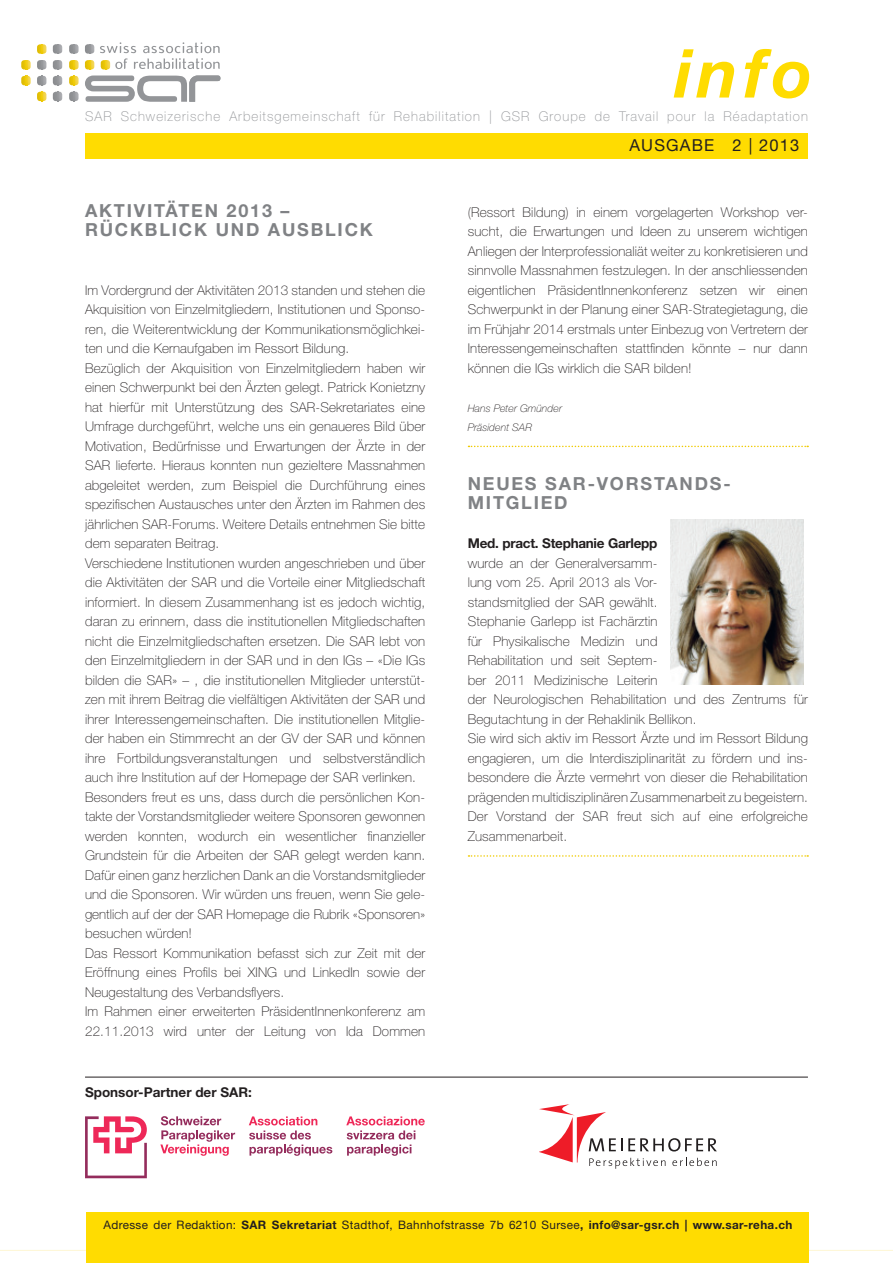
<style>
.page{position:relative;width:893px;height:1263px;background:#fff}
.page>*{position:absolute;margin:0;border:0;box-sizing:border-box;transform-origin:0 0}
.t1{font:italic 700 67.5px "Helvetica Neue LT Std";color:#ffdc01}
.t2{font:700 18px/19.5px "Helvetica Neue LT Std";letter-spacing:.1em;color:#808285}
.t3{font:16.5px "Helvetica Neue LT Std";letter-spacing:.07em;color:#231f20}
.t4{font:100 13.5px/19.5px "Helvetica Neue LT Std";letter-spacing:.01em;color:#231f20}
.t5{font:100 13.5px "Helvetica Neue LT Std";letter-spacing:.08em;color:#939598}
.t6{font:700 13.5px "Helvetica Neue LT Std";letter-spacing:-.02em;color:#231f20}
.t7{font:700 13.5px "Helvetica Neue LT Std";color:#231f20}
.t8{font:11.7px "Helvetica Neue LT Std";letter-spacing:.03em;color:#231f20}
.t9{font:italic 100 10.5px/19.5px "Helvetica Neue LT Std";letter-spacing:.01em;color:#231f20}
.s1{font-weight:700}
</style>
<div class="page">
<hr style="left:0;top:1250px;width:893px;height:1px;background:#fef7d4">
<div style="left:85px;top:133px;width:723px;height:25px;background:#ffdc01"></div>
<svg style="left:85px;top:76px;width:135px;height:26px"></svg>
<svg style="left:69px;top:60px;width:10px;height:10px"></svg>
<svg style="left:69px;top:76px;width:10px;height:9px"></svg>
<svg style="left:69px;top:92px;width:10px;height:9px"></svg>
<svg style="left:21px;top:76px;width:10px;height:9px"></svg>
<svg style="left:100px;top:42px;width:120px;height:28px"></svg>
<svg style="left:53px;top:60px;width:9px;height:10px"></svg>
<svg style="left:53px;top:76px;width:9px;height:9px"></svg>
<svg style="left:53px;top:92px;width:9px;height:9px"></svg>
<svg style="left:85px;top:60px;width:9px;height:10px"></svg>
<svg style="left:37px;top:60px;width:9px;height:10px"></svg>
<svg style="left:37px;top:76px;width:9px;height:9px"></svg>
<svg style="left:37px;top:92px;width:9px;height:9px"></svg>
<svg style="left:69px;top:44px;width:10px;height:10px"></svg>
<svg style="left:53px;top:44px;width:9px;height:10px"></svg>
<svg style="left:85px;top:44px;width:9px;height:10px"></svg>
<svg style="left:21px;top:60px;width:10px;height:10px"></svg>
<svg style="left:37px;top:44px;width:9px;height:10px"></svg>
<div style="left:86px;top:1212px;width:723px;height:51px;background:#ffdc01"></div>
<svg style="left:468px;top:446px;width:340px;height:1px"></svg>
<svg style="left:468px;top:855px;width:340px;height:2px"></svg>
<svg style="left:85px;top:1116px;width:62px;height:62px"></svg>
<svg style="left:160px;top:1116px;width:75px;height:40px"></svg>
<svg style="left:249px;top:1116px;width:83px;height:40px"></svg>
<svg style="left:346px;top:1116px;width:79px;height:40px"></svg>
<svg style="left:539px;top:1104px;width:178px;height:65px"></svg>
<hr style="left:85px;top:1077px;width:723px;height:1px;background:#231f20">
<img style="left:670px;top:520px;width:133px;height:165px">
<h1 class="t1" style="left:674px;top:32px;width:139px">info</h1>
<p class="t5" style="left:85px;top:108px;width:724px">SAR Schweizerische Arbeitsgemeinschaft für Rehabilitation | GSR Groupe de Travail pour la Réadaptation</p>
<h2 class="t2" style="left:85px;top:200px;width:289px">AKTIVITÄTEN 2013 –<br>RÜCKBLICK UND AUSBLICK</h2>
<p class="t4" style="left:85px;top:280px;width:342px">Im Vordergrund der Aktivitäten 2013 standen und stehen die Akquisition von Einzelmitgliedern, Institutionen und Sponso&shy;ren, die Weiterentwicklung der Kommunikationsmöglichkei&shy;ten und die Kernaufgaben im Ressort Bildung.<br>Bezüglich der Akquisition von Einzelmitgliedern haben wir einen Schwerpunkt bei den Ärzten gelegt. Patrick Konietzny hat hierfür mit Unterstützung des SAR-Sekretariates eine Umfrage durchgeführt, welche uns ein genaueres Bild über Motivation, Bedürfnisse und Erwartungen der Ärzte in der SAR lieferte. Hieraus konnten nun gezieltere Massnahmen abgeleitet werden, zum Beispiel die Durchführung eines spezifischen Austausches unter den Ärzten im Rahmen des jährlichen SAR-Forums. Weitere Details entnehmen Sie bitte dem separaten Beitrag.<br>Verschiedene Institutionen wurden angeschrieben und über die Aktivitäten der SAR und die Vorteile einer Mitgliedschaft informiert. In diesem Zusammenhang ist es jedoch wichtig, daran zu erinnern, dass die institutionellen Mitgliedschaften nicht die Einzelmitgliedschaften ersetzen. Die SAR lebt von den Einzelmitgliedern in der SAR und in den IGs – «Die IGs bilden die SAR» – , die institutionellen Mitglieder unterstüt&shy;zen mit ihrem Beitrag die vielfältigen Aktivitäten der SAR und ihrer Interessengemeinschaften. Die institutionellen Mitglie&shy;der haben ein Stimmrecht an der GV der SAR und können ihre Fortbildungsveranstaltungen und selbstverständlich auch ihre Institution auf der Homepage der SAR verlinken.<br>Besonders freut es uns, dass durch die persönlichen Kon&shy;takte der Vorstandsmitglieder weitere Sponsoren gewonnen werden konnten, wodurch ein wesentlicher finanzieller Grundstein für die Arbeiten der SAR gelegt werden kann.<br>Dafür einen ganz herzlichen Dank an die Vorstandsmit glieder und die Sponsoren. Wir würden uns freuen, wenn Sie gele&shy;gentlich auf der der SAR Homepage die Rubrik «Sponsoren» besuchen würden!<br>Das Ressort Kommunikation befasst sich zur Zeit mit der Eröffnung eines Profils bei XING und LinkedIn sowie der Neugestaltung des Verbandsflyers.<br>Im Rahmen einer erweiterten PräsidentInnenkonferenz am 22.11.2013 wird unter der Leitung von Ida Dommen</p>
<p class="t7" style="left:85px;top:1083px;width:168px">Sponsor-Partner der SAR:</p>
<p class="t3" style="left:629px;top:135px;width:171px">AUSGABE 2 | 2013</p>
<p class="t4" style="left:468px;top:202px;width:342px;text-align:justify">(Ressort Bildung) in einem vorgelagerten Workshop ver&shy;sucht, die Erwartungen und Ideen zu unserem wichtigen Anliegen der Interprofessionaliät weiter zu konkretisieren und sinnvolle Massnahmen festzulegen. In der anschliessenden eigent lichen PräsidentInnenkonferenz setzen wir einen Schwerpunkt in der Planung einer SAR-Strategietagung, die im Frühjahr 2014 erstmals unter Einbezug von Vertretern der Interessengemeinschaften stattfinden könnte – nur dann können die IGs wirklich die SAR bilden!</p>
<p class="t9" style="left:468px;top:398px;width:96px">Hans Peter Gmünder<br>Präsident SAR</p>
<h2 class="t2" style="left:468px;top:473px;width:264px">NEUES SAR-VORSTANDS-<br>MITGLIED</h2>
<p class="t6" style="left:468px;top:535px;width:191px">Med. pract. Stephanie Garlepp</p>
<p class="t4" style="left:468px;top:553px;width:342px">wurde an der Generalversamm-<br>lung vom 25. April 2013 als Vor-<br>standsmitglied der SAR gewählt.<br>Stephanie Garlepp ist Fachärztin<br>für Physikalische Medizin und<br>Rehabilitation und seit Septem-<br>ber 2011 Medizinische Leiterin<br>der Neurologischen Rehabilitation und des Zentrums für Begutachtung in der Rehaklinik Bellikon.<br>Sie wird sich aktiv im Ressort Ärzte und im Ressort Bildung engagieren, um die Interdisziplinarität zu fördern und ins&shy;besondere die Ärzte vermehrt von dieser die Rehabilita tion prägenden multidisziplinären Zusammenarbeit zu begeistern.<br>Der Vorstand der SAR freut sich auf eine erfolgreiche Zusammenarbeit.</p>
<p class="t8" style="left:103px;top:1218px;width:690px">Adresse der Redaktion: <span class="s1">SAR Sekretariat</span> Stadthof, Bahnhofstrasse 7b 6210 Sursee<span class="s1">, info@sar-gsr.ch | www.sar-reha.ch</span></p>
</div>
